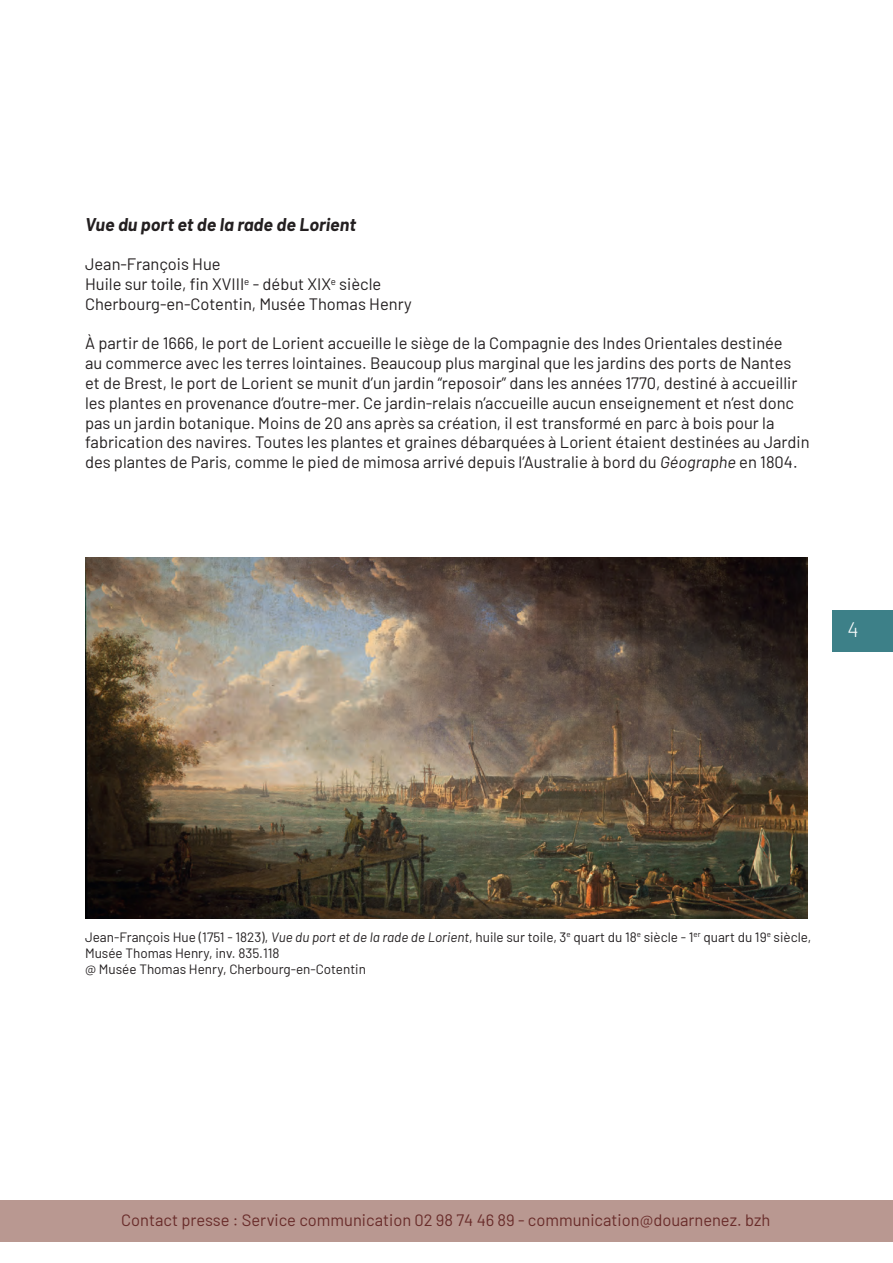
<style>
.page{position:relative;width:893px;height:1263px;background:#fff}
.page>*{position:absolute;margin:0;border:0;box-sizing:border-box;transform-origin:0 0}
.t1{font:300 21px "Barlow";color:#fff}
.t2{font:italic 700 18px "Barlow";color:#231f20}
.t3{font:16.5px/19.8px "Barlow";color:#231f20}
.t4{font:16.5px "Barlow";color:#692c2a}
.t5{font:13.5px/16.2px "Barlow";color:#231f20}
.s1{font-style:italic}
</style>
<div class="page">
<img style="left:85px;top:557px;width:723px;height:361px">
<div style="left:832px;top:611px;width:61px;height:41px;background:#3d8088"></div>
<div style="left:0;top:1200px;width:893px;height:42px;background:#b99891"></div>
<p class="t2" style="left:85px;top:211px;width:272px">Vue du port et de la rade de Lorient</p>
<p class="t3" style="left:85px;top:253px;width:328px">Jean-François Hue<br>Huile sur toile, fin XVIII<sup>e</sup> - début XIX<sup>e</sup> siècle<br>Cherbourg-en-Cotentin, Musée Thomas Henry</p>
<p class="t3" style="left:85px;top:332px;width:726px">À partir de 1666, le port de Lorient accueille le siège de la Compagnie des Indes Orientales destinée<br>au commerce avec les terres lointaines. Beaucoup plus marginal que les jardins des ports de Nantes et de Brest, le port de Lorient se munit d’un jardin “reposoir” dans les années 1770, destiné à accueillir les plantes en provenance d’outre-mer. Ce jardin-relais n’accueille aucun enseignement et n’est donc pas un jardin botanique. Moins de 20 ans après sa création, il est transformé en parc à bois pour la fabrication des navires. Toutes les plantes et graines débarquées à Lorient étaient destinées au Jardin des plantes de Paris, comme le pied de mimosa arrivé depuis l’Australie à bord du <span class="s1">Géographe</span> en 1804.</p>
<p class="t1" style="left:847px;top:614px;width:13px">4</p>
<p class="t5" style="left:85px;top:927px;width:728px">Jean-François Hue (1751 - 1823), <span class="s1">Vue du port et de la rade de Lorient</span>, huile sur toile, 3<sup>e</sup> quart du 18<sup>e</sup> siècle - 1<sup>er</sup> quart du 19<sup>e</sup> siècle,<br>Musée Thomas Henry, inv. 835.118<br>@ Musée Thomas Henry, Cherbourg-en-Cotentin</p>
<p class="t4" style="left:121px;top:1208px;width:650px">Contact presse : Service communication 02 98 74 46 89 - communication@douarnenez. bzh</p>
</div>
